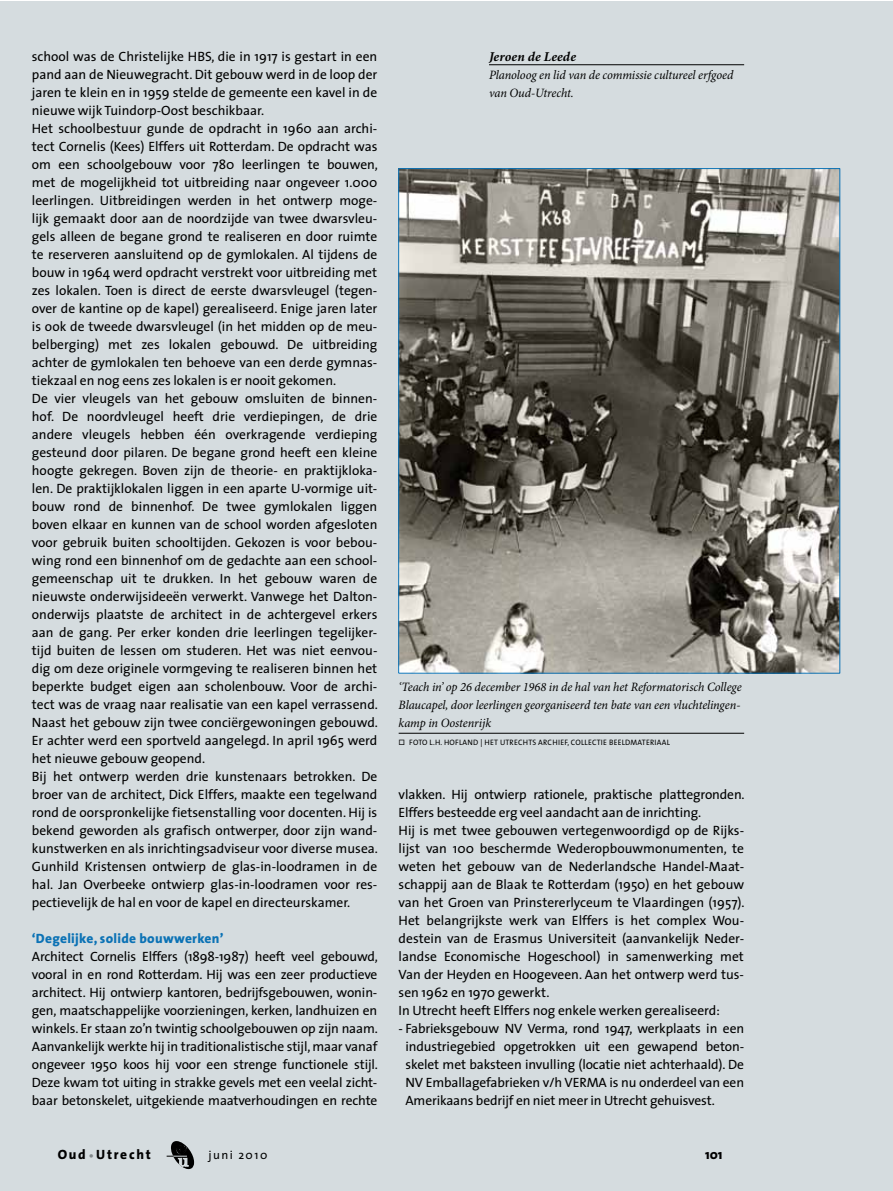
<style>
.page{position:relative;width:893px;height:1191px;background:#fff}
.page>*{position:absolute;margin:0;border:0;box-sizing:border-box;transform-origin:0 0}
.t1{font:13.5px/18px "The Sans";color:#000}
.t2{font:800 13.5px "The Sans";letter-spacing:.02em;color:#0b72b5}
.t3{font:800 13.5px "The Sans";letter-spacing:.125em;color:#000}
.t4{font:italic 700 13.5px "Minion Pro";letter-spacing:.01em;color:#000}
.t5{font:italic 12.75px/18px "Minion Pro";letter-spacing:-.005em;color:#000}
.t6{font:12px "The Sans";letter-spacing:.125em;color:#000}
.t7{font:7.8px "The Sans";letter-spacing:.03em;color:#000}
.s1{font-family:"The Sans Expert"}
.s2{font-size:10.5px;color:#9c9e9f}
</style>
<div class="page">
<div style="left:0;top:1px;width:892px;height:1190px;background:#d5dcdf"></div>
<hr style="left:489px;top:64px;width:255px;height:1px;background:#000">
<img style="left:400px;top:170px;width:438px;height:501px">
<hr style="left:399px;top:733px;width:345px;height:1px;background:#000">
<p class="t1" style="left:32px;top:47px;width:348px">school was de Christelijke HBS, die in 1917 is gestart in een pand aan de Nieuwegracht. Dit gebouw werd in de loop der jaren te klein en in 1959 stelde de gemeente een kavel in de nieuwe wijk Tuindorp-Oost beschikbaar.<br>Het schoolbestuur gunde de opdracht in 1960 aan archi&shy;tect Cornelis (Kees) Elffers uit Rotterdam. De opdracht was om een schoolgebouw voor 780 leerlingen te bouwen, met de mogelijkheid tot uitbreiding naar ongeveer 1.000 leerlingen. Uitbreidingen werden in het ontwerp moge&shy;lijk gemaakt door aan de noordzijde van twee dwarsvleu&shy;gels alleen de begane grond te realiseren en door ruimte te reserveren aansluitend op de gymlokalen. Al tijdens de bouw in 1964 werd opdracht verstrekt voor uitbreiding met zes lokalen. Toen is direct de eerste dwarsvleugel (tegen&shy;over de kantine op de kapel) gerealiseerd. Enige jaren later is ook de tweede dwarsvleugel (in het midden op de meu&shy;belberging) met zes lokalen gebouwd. De uitbreiding achter de gymlokalen ten behoeve van een derde gymnas&shy;tiekzaal en nog eens zes lokalen is er nooit gekomen.<br>De vier vleugels van het gebouw omsluiten de binnen&shy;hof. De noordvleugel heeft drie verdiepingen, de drie andere vleugels hebben één overkragende verdieping gesteund door pilaren. De begane grond heeft een kleine hoogte gekregen. Boven zijn de theorie- en praktijkloka&shy;len. De praktijklokalen liggen in een aparte U-vormige uit&shy;bouw rond de binnenhof. De twee gymlokalen liggen boven elkaar en kunnen van de school worden afgesloten voor gebruik buiten schooltijden. Gekozen is voor bebou&shy;wing rond een binnenhof om de gedachte aan een school&shy;gemeenschap uit te drukken. In het gebouw waren de nieuwste onderwijsideeën verwerkt. Vanwege het Dalton&shy;onderwijs plaatste de architect in de achtergevel erkers aan de gang. Per erker konden drie leerlingen tegelijker&shy;tijd buiten de lessen om studeren. Het was niet eenvou&shy;dig om deze originele vormgeving te realiseren binnen het beperkte budget eigen aan scholenbouw. Voor de archi&shy;tect was de vraag naar realisatie van een kapel verrassend.<br>Naast het gebouw zijn twee conciërgewoningen gebouwd.<br>Er achter werd een sportveld aangelegd. In april 1965 werd het nieuwe gebouw geopend.<br>Bij het ontwerp werden drie kunstenaars betrokken. De broer van de architect, Dick Elffers, maakte een tegelwand rond de oorspronkelijke fietsenstalling voor docenten. Hij is bekend geworden als grafisch ontwerper, door zijn wand&shy;kunstwerken en als inrichtingsadviseur voor diverse musea.<br>Gunhild Kristensen ontwierp de glas-in-loodramen in de hal. Jan Overbeeke ontwierp glas-in-loodramen voor res&shy;pectievelijk de hal en voor de kapel en directeurskamer.</p>
<p class="t2" style="left:32px;top:926px;width:193px">‘Degelijke, solide bouwwerken’</p>
<p class="t1" style="left:32px;top:946px;width:348px;text-align:justify">Architect Cornelis Elffers (1898-1987) heeft veel gebouwd, vooral in en rond Rotterdam. Hij was een zeer productieve architect. Hij ontwierp kantoren, bedrijfsgebouwen, wonin&shy;gen, maatschappelijke voorzieningen, kerken, landhuizen en winkels. Er staan zo’n twintig schoolgebouwen op zijn naam.<br>Aanvankelijk werkte hij in traditionalistische stijl, maar vanaf ongeveer 1950 koos hij voor een strenge functionele stijl.<br>Deze kwam tot uiting in strakke gevels met een veelal zicht&shy;baar betonskelet, uitgekiende maatverhoudingen en rechte</p>
<p class="t4" style="left:489px;top:47px;width:89px">Jeroen de Leede</p>
<p class="t5" style="left:489px;top:65px;width:246px">Planoloog en lid van de commissie cultureel erfgoed van Oud-Utrecht.</p>
<p class="t5" style="left:399px;top:677px;width:344px;text-align:justify">‘Teach in’ op 26 december 1968 in de hal van het Reformatorisch College Blaucapel, door leerlingen georganiseerd ten bate van een vluchtelingen&shy;kamp in Oostenrijk</p>
<p class="t7" style="left:399px;top:735px;width:273px"><span class="s1">ò</span> FOTO L.H. HOFLAND | HET UTRECHTS ARCHIEF, COLLECTIE BEELDMATERIAAL</p>
<p class="t1" style="left:399px;top:784px;width:348px">vlakken. Hij ontwierp rationele, praktische plattegronden.<br>Elffers besteedde erg veel aandacht aan de inrichting.<br>Hij is met twee gebouwen vertegenwoordigd op de Rijks&shy;lijst van 100 beschermde Wederopbouwmonumenten, te weten het gebouw van de Nederlandsche Handel-Maat&shy;schappij aan de Blaak te Rotterdam (1950) en het gebouw van het Groen van Prinstererlyceum te Vlaardingen (1957).<br>Het belangrijkste werk van Elffers is het complex Wou&shy;destein van de Erasmus Universiteit (aanvankelijk Neder&shy;landse Economische Hogeschool) in samenwerking met Van der Heyden en Hoogeveen. Aan het ontwerp werd tus&shy;sen 1962 en 1970 gewerkt.<br>In Utrecht heeft Elffers nog enkele werken gerealiseerd:</p>
<p class="t1" style="left:405px;top:1018px;width:340px;text-align:justify;text-indent:-7px">- Fabrieksgebouw NV Verma, rond 1947, werkplaats in een industriegebied opgetrokken uit een gewapend beton&shy;skelet met baksteen invulling (locatie niet achterhaald). De NV Emballagefabrieken v/h VERMA is nu onderdeel van een Amerikaans bedrijf en niet meer in Utrecht gehuisvest.</p>
<p class="t3" style="left:58px;top:1143px;width:95px">Oud <span class="s2">•</span> Utrecht</p>
<p class="t6" style="left:208px;top:1144px;width:61px">juni 2010</p>
<p class="t3" style="left:705px;top:1143px;width:19px">101</p>
</div>
